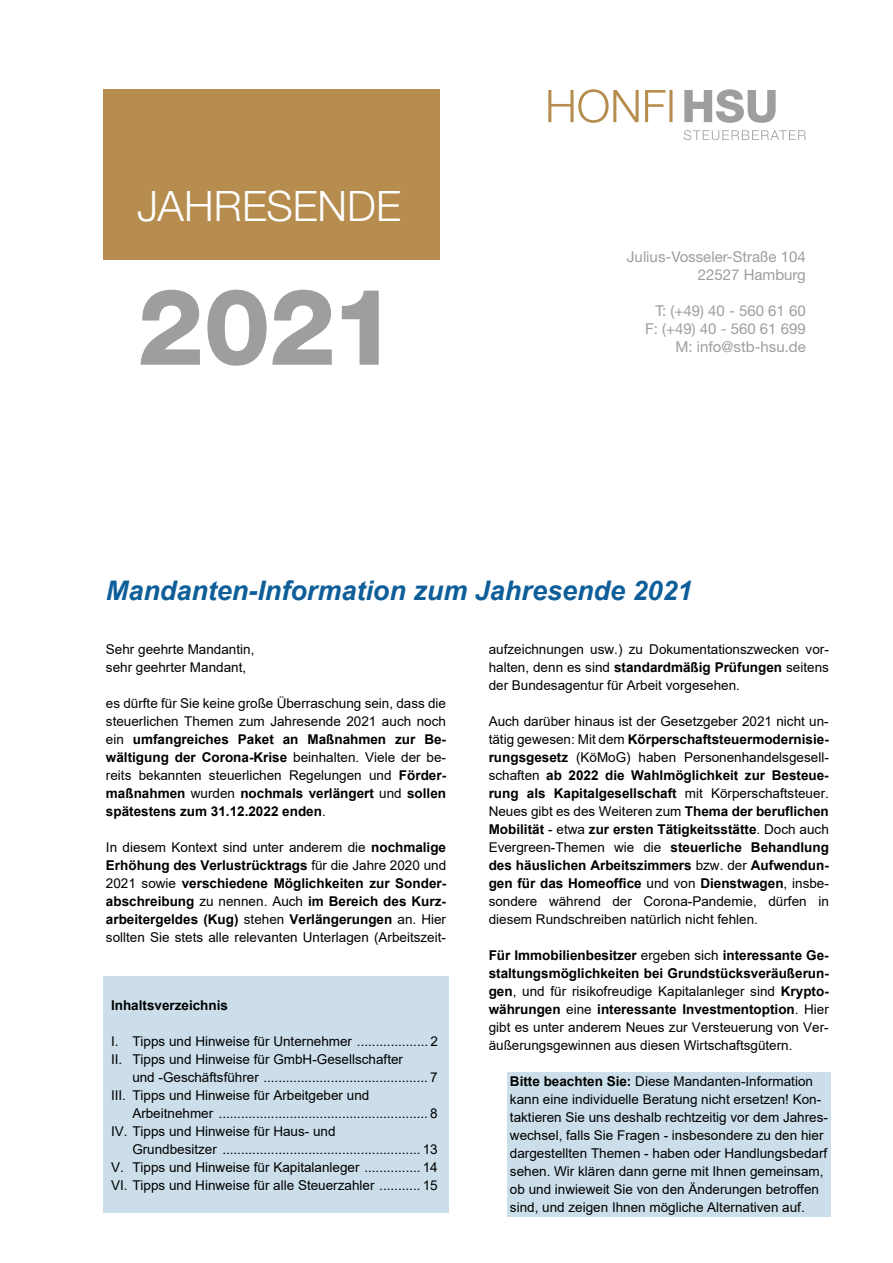
<style>
.page{position:relative;width:893px;height:1263px;background:#fff}
.page>*{position:absolute;margin:0;border:0;box-sizing:border-box;transform-origin:0 0}
.t1{font:800 106.2px "Helvetica Neue";color:#9c9e9f}
.t2{font:300 42px "Helvetica Neue LT Pro";letter-spacing:.005em;color:#fff}
.t3{font:italic 700 27px "Arial";color:#0d5e99}
.t4{font:15px/18px "Helvetica Neue LT Pro";color:#9c9e9f;text-align:right}
.t5{font:13.5px/18px "Arial";color:#000;text-align:justify}
.t6{font:700 13.5px "Arial";color:#000}
.s1{font-weight:700}
</style>
<div class="page">
<div style="left:508px;top:1072px;width:323px;height:18px;background:#cbdeea"></div>
<div style="left:508px;top:1090px;width:323px;height:18px;background:#cbdeea"></div>
<div style="left:508px;top:1108px;width:323px;height:18px;background:#cbdeea"></div>
<div style="left:508px;top:1126px;width:323px;height:18px;background:#cbdeea"></div>
<div style="left:508px;top:1144px;width:323px;height:18px;background:#cbdeea"></div>
<div style="left:508px;top:1162px;width:323px;height:18px;background:#cbdeea"></div>
<div style="left:508px;top:1180px;width:323px;height:18px;background:#cbdeea"></div>
<div style="left:508px;top:1198px;width:323px;height:18px;background:#cbdeea"></div>
<div style="left:103px;top:976px;width:346px;height:19px;background:#cbdeea"></div>
<div style="left:103px;top:995px;width:346px;height:36px;background:#cbdeea"></div>
<div style="left:103px;top:1031px;width:346px;height:18px;background:#cbdeea"></div>
<div style="left:103px;top:1049px;width:346px;height:18px;background:#cbdeea"></div>
<div style="left:103px;top:1067px;width:346px;height:18px;background:#cbdeea"></div>
<div style="left:103px;top:1085px;width:346px;height:18px;background:#cbdeea"></div>
<div style="left:103px;top:1103px;width:346px;height:18px;background:#cbdeea"></div>
<div style="left:103px;top:1121px;width:346px;height:18px;background:#cbdeea"></div>
<div style="left:103px;top:1139px;width:346px;height:18px;background:#cbdeea"></div>
<div style="left:103px;top:1157px;width:346px;height:18px;background:#cbdeea"></div>
<div style="left:103px;top:1175px;width:346px;height:18px;background:#cbdeea"></div>
<div style="left:103px;top:1193px;width:346px;height:20px;background:#cbdeea"></div>
<div style="left:103px;top:90px;width:337px;height:170px;background:#b68d4f"></div>
<svg style="left:684px;top:89px;width:92px;height:34px"></svg>
<svg style="left:548px;top:89px;width:124px;height:34px"></svg>
<svg style="left:684px;top:130px;width:122px;height:10px"></svg>
<h2 class="t2" style="left:137px;top:180px;width:265px">JAHRESENDE</h2>
<h1 class="t1" style="left:137px;top:264px;width:262px">2021</h1>
<p class="t4" style="left:627px;top:247px;width:180px">Julius-Vosseler-Straße 104<br>22527 Hamburg</p>
<p class="t4" style="left:645px;top:301px;width:162px">T: (+49) 40 - 560 61 60<br>F: (+49) 40 - 560 61 699<br>M: info@stb-hsu.de</p>
<h3 class="t3" style="left:106px;top:572px;width:588px">Mandanten-Information zum Jahresende 2021</h3>
<p class="t5" style="left:106px;top:640px;width:150px">Sehr geehrte Mandantin, sehr geehrter Mandant,</p>
<p class="t5" style="left:106px;top:694px;width:342px">es dürfte für Sie keine große Überraschung sein, dass die steuerlichen Themen zum Jahresende 2021 auch noch ein <span class="s1">umfangreiches Paket an Maßnahmen zur Be&shy;wältigung der Corona-Krise</span> beinhalten. Viele der be&shy;reits bekannten steuerlichen Regelungen und <span class="s1">Förder&shy;maßnahmen</span> wurden <span class="s1">nochmals verlängert</span> und <span class="s1">sollen spätestens zum 31.12.2022 enden</span>.</p>
<p class="t5" style="left:106px;top:838px;width:342px">In diesem Kontext sind unter anderem die <span class="s1">nochmalige Erhöhung des Verlustrücktrags</span> für die Jahre 2020 und 2021 sowie <span class="s1">verschiedene Möglichkeiten zur Sonder&shy;abschreibung</span> zu nennen. Auch <span class="s1">im Bereich des Kurz&shy;arbeitergeldes (Kug)</span> stehen <span class="s1">Verlängerungen</span> an. Hier sollten Sie stets alle relevanten Unterlagen (Arbeitszeit-</p>
<p class="t6" style="left:111px;top:995px;width:119px">Inhaltsverzeichnis</p>
<p class="t5" style="left:111px;top:1032px;width:328px">I. Tipps und Hinweise für Unternehmer ................... 2<br>II. Tipps und Hinweise für GmbH-Gesellschafter</p>
<p class="t5" style="left:111px;top:1068px;width:328px;text-indent:21px">und -Geschäftsführer ............................................ 7<br>III. Tipps und Hinweise für Arbeitgeber und</p>
<p class="t5" style="left:111px;top:1104px;width:328px;text-indent:21px">Arbeitnehmer ........................................................ 8<br>IV. Tipps und Hinweise für Haus- und</p>
<p class="t5" style="left:111px;top:1140px;width:328px;text-indent:21px">Grundbesitzer ..................................................... 13<br>V. Tipps und Hinweise für Kapitalanleger ............... 14<br>VI. Tipps und Hinweise für alle Steuerzahler ........... 15</p>
<p class="t5" style="left:489px;top:640px;width:342px">aufzeichnungen usw.) zu Dokumentationszwecken vor&shy;halten, denn es sind <span class="s1">standardmäßig Prüfungen</span> seitens der Bundesagentur für Arbeit vorgesehen.</p>
<p class="t5" style="left:489px;top:712px;width:342px">Auch darüber hinaus ist der Gesetzgeber 2021 nicht un&shy;tätig gewesen: Mit dem <span class="s1">Körperschaftsteuermodernisie&shy;rungsgesetz</span> (KöMoG) haben Personenhandelsgesell&shy;schaften <span class="s1">ab 2022 die Wahlmöglichkeit zur Besteue&shy;rung als Kapitalgesellschaft</span> mit Körperschaftsteuer.<br>Neues gibt es des Weiteren zum <span class="s1">Thema der beruflichen Mobilität</span> - etwa <span class="s1">zur ersten Tätigkeitsstätte</span>. Doch auch Evergreen-Themen wie die <span class="s1">steuerliche Behandlung des häuslichen Arbeitszimmers</span> bzw. der <span class="s1">Aufwendun&shy;gen für das Homeoffice</span> und von <span class="s1">Dienstwagen</span>, insbe&shy;sondere während der Corona-Pandemie, dürfen in diesem Rundschreiben natürlich nicht fehlen.</p>
<p class="t5" style="left:489px;top:946px;width:342px"><span class="s1">Für Immobilienbesitzer</span> ergeben sich <span class="s1">interessante Ge&shy;staltungsmöglichkeiten bei Grundstücksveräußerun&shy;gen</span>, und für risikofreudige Kapitalanleger sind <span class="s1">Krypto&shy;währungen</span> eine <span class="s1">interessante Investmentoption</span>. Hier gibt es unter anderem Neues zur Versteuerung von Ver&shy;äußerungsgewinnen aus diesen Wirtschaftsgütern.</p>
<p class="t5" style="left:510px;top:1072px;width:320px;text-align:left"><span class="s1">Bitte beachten Sie:</span> Diese Mandanten-Information kann eine individuelle Beratung nicht ersetzen! Kon&shy;taktieren Sie uns deshalb rechtzeitig vor dem Jahres&shy;wechsel, falls Sie Fragen - insbesondere zu den hier dargestellten Themen - haben oder Handlungsbedarf sehen. Wir klären dann gerne mit Ihnen gemeinsam, ob und inwieweit Sie von den Änderungen betroffen sind, und zeigen Ihnen mögliche Alternativen auf.</p>
</div>
